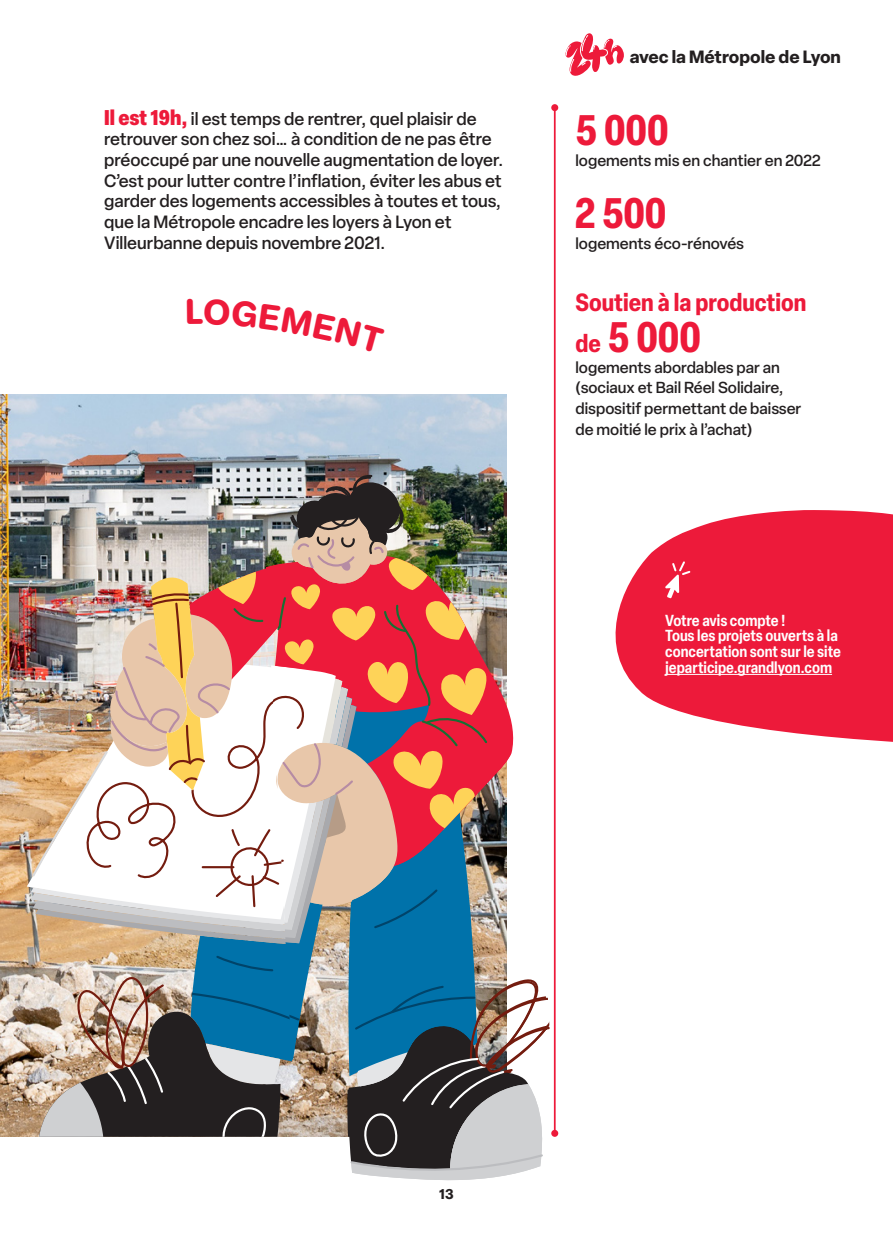
<style>
.page{position:relative;width:893px;height:1241px;background:#fff}
.page>*{position:absolute;margin:0;border:0;box-sizing:border-box;transform-origin:0 0}
.Chiffre{font:700 condensed 42px "Elza";color:#ed1a3a}
.Chiffre-2{font:700 condensed 24.5px "Elza";color:#ed1a3a}
.Textes_Horaires{font:500 17.5px/20.7px "Elza";color:#231f20}
.t1{font:700 17.5px "Elza";color:#231f20}
.t2{font:500 15.75px/20.7px "Elza";color:#231f20}
.Info_supp_2{font:600 condensed 15.75px/15.8px "Elza";color:#fff}
.t3{font:700 14px "Elza";color:#231f20}
.s1{font-weight:900;font-stretch:condensed;font-size:21px;color:#ed1a3a}
.s2{font-size:24.5px}
</style>
<div class="page">
<hr style="left:554px;top:108px;width:2px;height:1025px;background:#ed1a3a">
<div style="left:551px;top:104px;width:7px;height:7px;background:#ed1a3a;border-radius:50%"></div>
<div style="left:551px;top:1129px;width:7px;height:7px;background:#ed1a3a;border-radius:50%"></div>
<svg style="left:565px;top:33px;width:59px;height:43px"></svg>
<img style="left:0;top:394px;width:507px;height:742px">
<svg style="left:615px;top:510px;width:278px;height:232px;fill:#ed1a3a"></svg>
<hr style="left:665px;top:674px;width:167px;height:1px;background:#fff">
<img style="left:31px;top:473px;width:524px;height:707px">
<svg style="left:665px;top:559px;width:27px;height:39px"></svg>
<p class="Textes_Horaires" style="left:104px;top:108px;width:401px"><span class="s1">Il est 19h,</span> il est temps de rentrer, quel plaisir de retrouver son chez soi… à condition de ne pas être préoccupé par une nouvelle augmentation de loyer.<br>C’est pour lutter contre l’inflation, éviter les abus et garder des logements accessibles à toutes et tous, que la Métropole encadre les loyers à Lyon et Villeurbanne depuis novembre 2021.</p>
<p class="t1" style="left:630px;top:44px;width:212px">avec la Métropole de Lyon</p>
<p class="Chiffre" style="left:575px;top:101px;width:95px">5 000</p>
<p class="t2" style="left:575px;top:150px;width:247px">logements mis en chantier en 2022</p>
<p class="Chiffre" style="left:575px;top:183px;width:92px">2 500</p>
<p class="t2" style="left:575px;top:232px;width:170px">logements éco-rénovés</p>
<p class="Chiffre-2" style="left:575px;top:285px;width:232px">Soutien à la production</p>
<p class="Chiffre" style="left:575px;top:307px;width:127px"><span class="s2">de</span> 5 000</p>
<p class="t2" style="left:575px;top:356px;width:210px">logements abordables par an (sociaux et Bail Réel Solidaire,</p>
<p class="t2" style="left:575px;top:398px;width:227px">dispositif permettant de baisser de moitié le prix à l’achat)</p>
<p class="Info_supp_2" style="left:665px;top:611px;width:121px">Votre avis compte !</p>
<p class="Info_supp_2" style="left:665px;top:627px;width:177px">Tous les projets ouverts à la concertation sont sur le site</p>
<p class="Info_supp_2" style="left:665px;top:659px;width:168px">jeparticipe.grandlyon.com</p>
<p class="t3" style="left:439px;top:1183px;width:16px">13</p>
</div>
